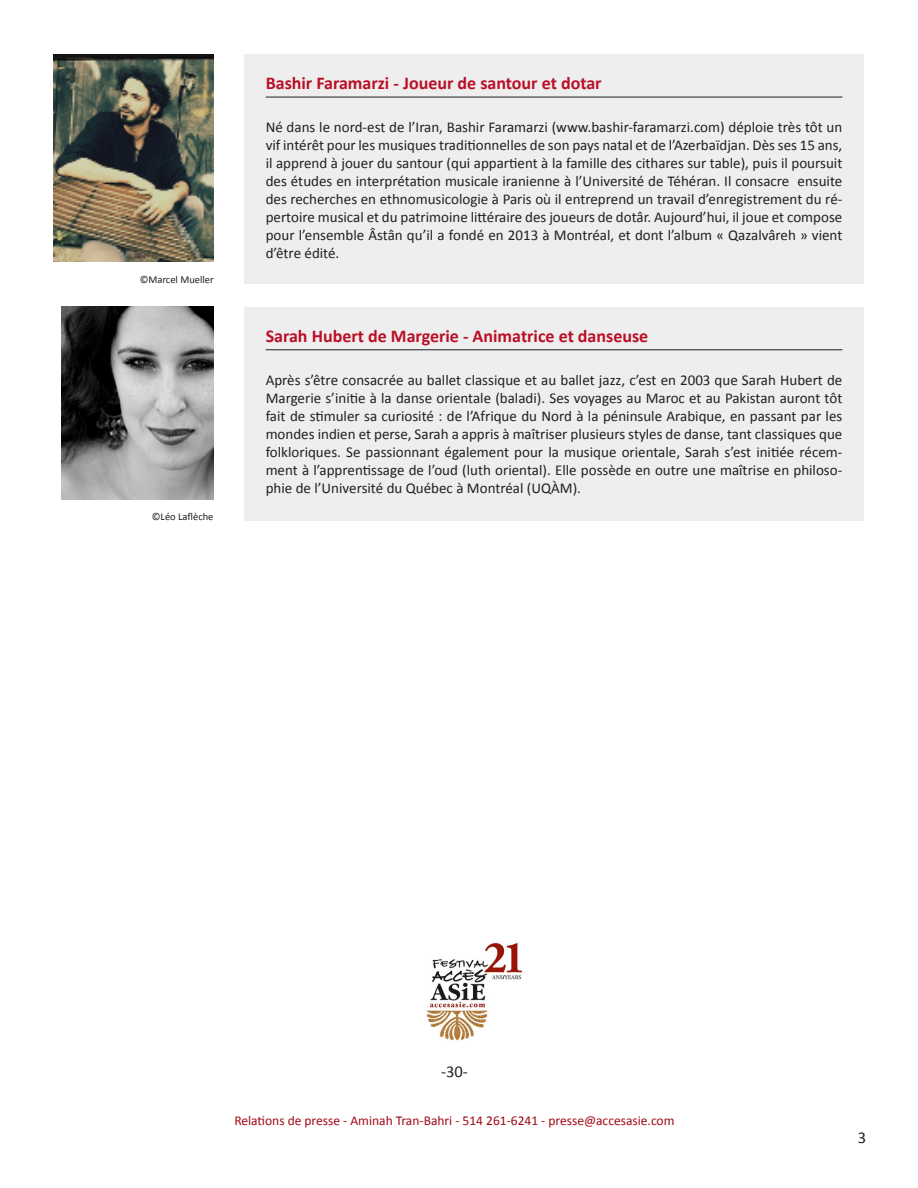
<style>
.page{position:relative;width:918px;height:1188px;background:#fff}
.page>*{position:absolute;margin:0;border:0;box-sizing:border-box;transform-origin:0 0}
.t1{font:700 18px "Calibri";color:#ba0f25}
.t2{font:16.5px "Calibri";color:#231f20}
.t3{font:15px/18px "Calibri";color:#231f20;text-align:justify}
.t4{font:13.5px "Calibri";color:#a10815}
.t5{font:10.5px "Calibri";color:#231f20}
</style>
<div class="page">
<div style="left:244px;top:54px;width:620px;height:230px;background:#eeeeef"></div>
<hr style="left:266px;top:97px;width:576px;height:1px;background:#231f20">
<div style="left:244px;top:307px;width:620px;height:214px;background:#eeeeef"></div>
<hr style="left:266px;top:349px;width:576px;height:1px;background:#231f20">
<img style="left:54px;top:54px;width:160px;height:208px">
<img style="left:62px;top:307px;width:152px;height:193px">
<img style="left:426px;top:942px;width:97px;height:99px">
<p class="t5" style="left:140px;top:273px;width:76px">©Marcel Mueller</p>
<p class="t5" style="left:152px;top:510px;width:63px">©Léo Laflèche</p>
<p class="t1" style="left:266px;top:72px;width:338px">Bashir Faramarzi - Joueur de santour et dotar</p>
<p class="t3" style="left:266px;top:118px;width:578px">Né dans le nord-est de l’Iran, Bashir Faramarzi (www.bashir-faramarzi.com) déploie très tôt un vif intérêt pour les musiques traditionnelles de son pays natal et de l’Azerbaïdjan. Dès ses 15 ans, il apprend à jouer du santour (qui appartient à la famille des cithares sur table), puis il poursuit des études en interprétation musicale iranienne à l’Université de Téhéran. Il consacre ensuite des recherches en ethnomusicologie à Paris où il entreprend un travail d’enregistrement du ré&shy;pertoire musical et du patrimoine littéraire des joueurs de dotâr. Aujourd’hui, il joue et compose pour l’ensemble Âstân qu’il a fondé en 2013 à Montréal, et dont l’album « Qazalvâreh » vient d’être édité.</p>
<p class="t1" style="left:266px;top:324px;width:384px">Sarah Hubert de Margerie - Animatrice et danseuse</p>
<p class="t3" style="left:266px;top:371px;width:578px">Après s’être consacrée au ballet classique et au ballet jazz, c’est en 2003 que Sarah Hubert de Margerie s’initie à la danse orientale (baladi). Ses voyages au Maroc et au Pakistan auront tôt fait de stimuler sa curiosité : de l’Afrique du Nord à la péninsule Arabique, en passant par les mondes indien et perse, Sarah a appris à maîtriser plusieurs styles de danse, tant classiques que folkloriques. Se passionnant également pour la musique orientale, Sarah s’est initiée récem&shy;ment à l’apprentissage de l’oud (luth oriental). Elle possède en outre une maîtrise en philoso&shy;phie de l’Université du Québec à Montréal (UQÀM).</p>
<p class="t2" style="left:441px;top:1061px;width:28px">-30-</p>
<p class="t4" style="left:234px;top:1112px;width:442px">Relations de presse - Aminah Tran-Bahri - 514 261-6241 - presse@accesasie.com</p>
<p class="t2" style="left:858px;top:1128px;width:10px">3</p>
</div>
